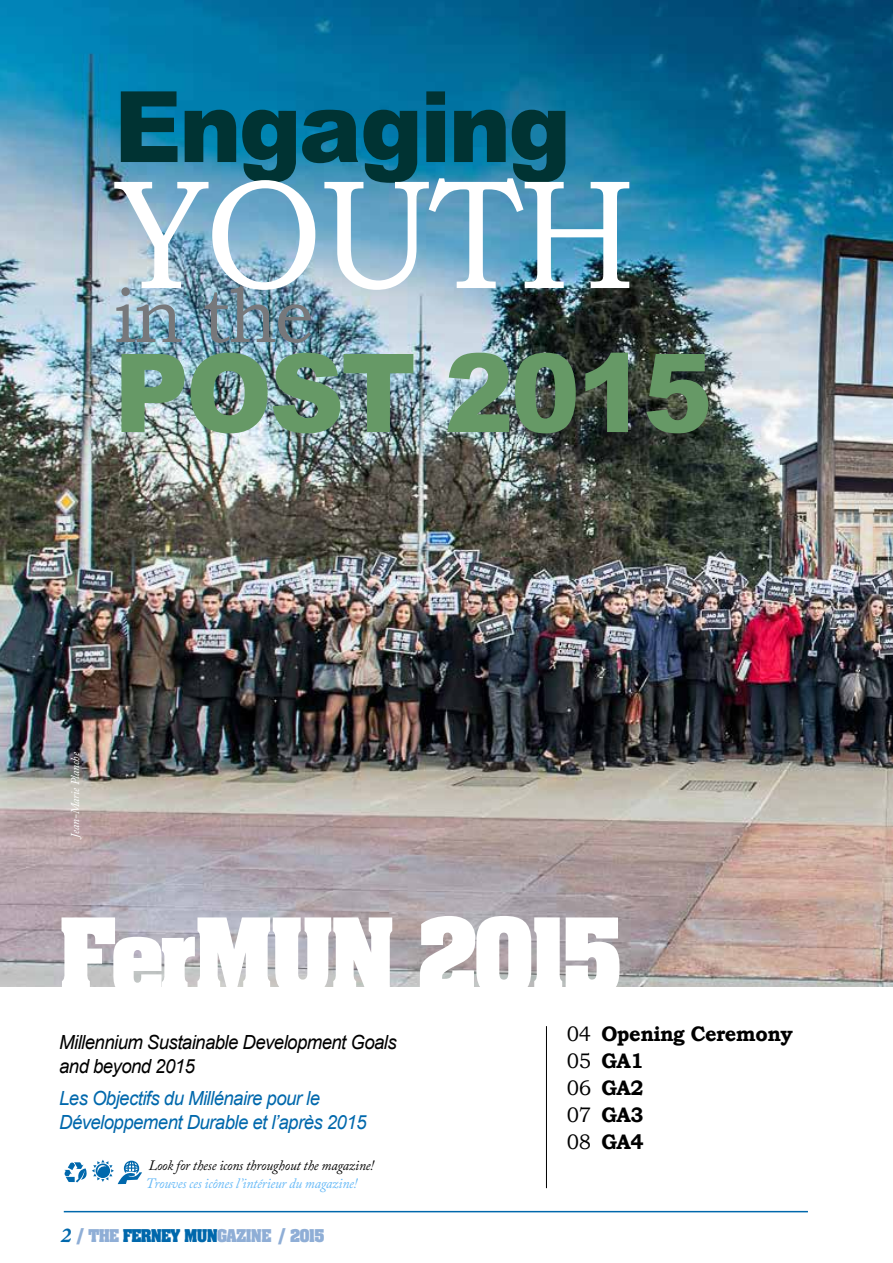
<style>
.page{position:relative;width:893px;height:1263px;background:#fff}
.page>*{position:absolute;margin:0;border:0;box-sizing:border-box;transform-origin:0 0}
.t1{font:155.7px "Bookman Old Style";letter-spacing:-.03em;color:#fff;scale:.95 1}
.t2{font:900 109.05px "Arial";letter-spacing:-.03em;color:#696;scale:.95 1}
.t3{font:900 98.7px "Arial";letter-spacing:-.03em;color:#033;scale:.95 1}
.t4{font:700 90.3px "Aachen Std";letter-spacing:-.05em;color:#fff;scale:.95 1}
.t5{font:77.85px "Bookman Old Style";color:#77787b;scale:.95 1}
.t6{font:700 21px/27px "Bookman Old Style";letter-spacing:-.025em;color:#000;scale:.95 1}
.t7{font:italic 19.5px/24px "Arial";letter-spacing:-.03em;color:#0068ac;scale:.95 1}
.t8{font:italic 19.5px/24px "Arial";letter-spacing:-.03em;color:#000;scale:.95 1}
.t9{font:700 15px "Aachen Std";letter-spacing:-.05em;color:#8faed6;scale:.95 1}
.t10{font:italic 14.25px "Adobe Caslon Pro";letter-spacing:-.01em;color:#000;scale:.95 1}
.t11{font:italic 14.25px "Adobe Caslon Pro";letter-spacing:-.01em;color:#63b8f7;scale:.95 1}
.t12{font:italic 12px "Adobe Caslon Pro";letter-spacing:-.015em;color:#fff;scale:.95 1}
.s1{font-weight:400}
.s2{font-family:"Garamond Premr Pro Smbd It Capt";font-weight:400;font-size:22.5px;color:#0068ac}
.s3{color:#0068ac}
</style>
<div class="page">
<hr style="left:64px;top:1211px;width:744px;height:1px;background:#0068ac">
<img style="left:0;top:0;width:893px;height:986px">
<hr style="left:546px;top:1026px;width:1px;height:162px;background:#000">
<svg style="left:64px;top:1160px;width:78px;height:24px"></svg>
<h3 class="t3" style="left:114px;top:55px;width:483px">Engaging</h3>
<h1 class="t1" style="left:114px;top:134px;width:551px">YOUTH</h1>
<h3 class="t5" style="left:114px;top:265px;width:212px">in the</h3>
<h2 class="t2" style="left:114px;top:314px;width:631px">POST 2015</h2>
<p class="t12" style="left:68px;top:838px;width:92px;rotate:-90deg">Jean-Marie Planche</p>
<h3 class="t4" style="left:58px;top:891px;width:594px">FerMUN 2015</h3>
<p class="t6" style="left:567px;top:1020px;width:239px"><span class="s1">04</span> Opening Ceremony<br><span class="s1">05</span> GA1<br><span class="s1">06</span> GA2<br><span class="s1">07</span> GA3<br><span class="s1">08</span> GA4</p>
<p class="t10" style="left:149px;top:1157px;width:239px">Look for these icons throughout the magazine!</p>
<p class="t11" style="left:146px;top:1175px;width:224px">Trouves ces icônes l’intérieur du magazine!</p>
<p class="t8" style="left:59px;top:1030px;width:357px">Millennium Sustainable Development Goals and beyond 2015</p>
<p class="t7" style="left:59px;top:1087px;width:325px">Les Objectifs du Millénaire pour le<br>Développement Durable et l’après 2015</p>
<p class="t9" style="left:61px;top:1225px;width:279px"><span class="s2">2</span> / THE <span class="s3">FERNEY MUN</span>GAZINE / 2015</p>
</div>
